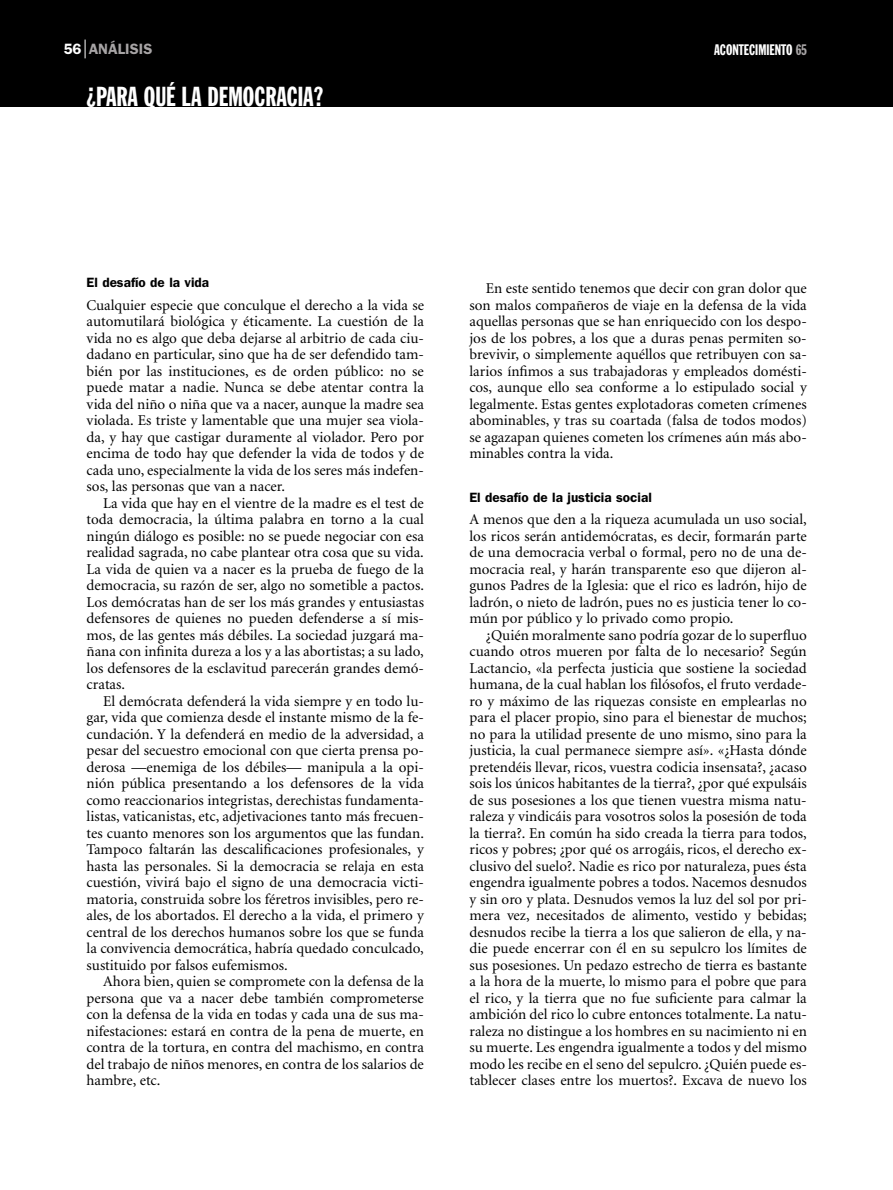
<style>
.page{position:relative;width:893px;height:1190px;background:#fff}
.page>*{position:absolute;margin:0;border:0;box-sizing:border-box;transform-origin:0 0}
.t1{font:27px "Franklin Gothic Extra Cond";color:#fff}
.t2{font:15px/16.5px "Minion";color:#000;text-align:justify}
.t3{font:15px "Franklin Gothic Extra Cond";color:#fff}
.t4{font:600 15px "Franklin Gothic";color:#a7a4a5}
.t5{font:600 15px "Franklin Gothic";color:#fff}
.t6{font:600 13.5px "Franklin Gothic";color:#000}
.s1{color:#a7a4a5}
</style>
<div class="page">
<div style="left:0;top:0;width:892px;height:106px;background:#000"></div>
<svg style="left:85px;top:40px;width:1px;height:18px"></svg>
<p class="t4" style="left:89px;top:44px;width:65px">ANÁLISIS</p>
<p class="t3" style="left:714px;top:44px;width:94px">ACONTECIMIENTO <span class="s1">65</span></p>
<h1 class="t1" style="left:87px;top:87px;width:238px">¿PARA QUÉ LA DEMOCRACIA?</h1>
<p class="t5" style="left:63px;top:44px;width:19px">56</p>
<p class="t6" style="left:87px;top:278px;width:124px">El desafío de la vida</p>
<p class="t2" style="left:87px;top:298px;width:339px">Cualquier especie que conculque el derecho a la vida se automutilará biológica y éticamente. La cuestión de la vida no es algo que deba dejarse al arbitrio de cada ciu&shy;dadano en particular, sino que ha de ser defendido tam&shy;bién por las instituciones, es de orden público: no se puede matar a nadie. Nunca se debe atentar contra la vida del niño o niña que va a nacer, aunque la madre sea violada. Es triste y lamentable que una mujer sea viola&shy;da, y hay que castigar duramente al violador. Pero por encima de todo hay que defender la vida de todos y de cada uno, especialmente la vida de los seres más indefen&shy;sos, las personas que van a nacer.</p>
<p class="t2" style="left:87px;top:496px;width:339px;text-indent:16px">La vida que hay en el vientre de la madre es el test de toda democracia, la última palabra en torno a la cual ningún diálogo es posible: no se puede negociar con esa realidad sagrada, no cabe plantear otra cosa que su vida.<br>La vida de quien va a nacer es la prueba de fuego de la democracia, su razón de ser, algo no sometible a pactos.<br>Los demócratas han de ser los más grandes y entusiastas defensores de quienes no pueden defenderse a sí mis&shy;mos, de las gentes más débiles. La sociedad juzgará ma&shy;ñana con infinita dureza a los y a las abortistas; a su lado, los defensores de la esclavitud parecerán grandes demó&shy;cratas.</p>
<p class="t2" style="left:87px;top:694px;width:339px;text-indent:16px">El demócrata defenderá la vida siempre y en todo lu&shy;gar, vida que comienza desde el instante mismo de la fe&shy;cundación. Y la defenderá en medio de la adversidad, a pesar del secuestro emocional con que cierta prensa po&shy;derosa —enemiga de los débiles— manipula a la opi&shy;nión pública presentando a los defensores de la vida como reaccionarios integristas, derechistas fundamenta&shy;listas, vaticanistas, etc, adjetivaciones tanto más frecuen&shy;tes cuanto menores son los argumentos que las fundan.<br>Tampoco faltarán las descalificaciones profesionales, y hasta las personales. Si la democracia se relaja en esta cuestión, vivirá bajo el signo de una democracia victi&shy;matoria, construida sobre los féretros invisibles, pero re&shy;ales, de los abortados. El derecho a la vida, el primero y central de los derechos humanos sobre los que se funda la convivencia democrática, habría quedado conculcado, sustituido por falsos eufemismos.</p>
<p class="t2" style="left:87px;top:974px;width:339px;text-indent:16px">Ahora bien, quien se compromete con la defensa de la persona que va a nacer debe también comprometerse con la defensa de la vida en todas y cada una de sus ma&shy;nifestaciones: estará en contra de la pena de muerte, en contra de la tortura, en contra del machismo, en contra del trabajo de niños menores, en contra de los salarios de hambre, etc.</p>
<p class="t2" style="left:469px;top:281px;width:339px;text-indent:16px">En este sentido tenemos que decir con gran dolor que son malos compañeros de viaje en la defensa de la vida aquellas personas que se han enriquecido con los despo&shy;jos de los pobres, a los que a duras penas permiten so&shy;brevivir, o simplemente aquéllos que retribuyen con sa&shy;larios ínfimos a sus trabajadoras y empleados domésti&shy;cos, aunque ello sea conforme a lo estipulado social y legalmente. Estas gentes explotadoras cometen crímenes abominables, y tras su coartada (falsa de todos modos) se agazapan quienes cometen los crímenes aún más abo&shy;minables contra la vida.</p>
<p class="t6" style="left:469px;top:492px;width:184px">El desafío de la justicia social</p>
<p class="t2" style="left:469px;top:512px;width:339px">A menos que den a la riqueza acumulada un uso social, los ricos serán antidemócratas, es decir, formarán parte de una democracia verbal o formal, pero no de una de&shy;mocracia real, y harán transparente eso que dijeron al&shy;gunos Padres de la Iglesia: que el rico es ladrón, hijo de ladrón, o nieto de ladrón, pues no es justicia tener lo co&shy;mún por público y lo privado como propio.</p>
<p class="t2" style="left:469px;top:628px;width:339px;text-indent:16px">¿Quién moralmente sano podría gozar de lo superfluo cuando otros mueren por falta de lo necesario? Según Lactancio, «la perfecta justicia que sostiene la sociedad humana, de la cual hablan los filósofos, el fruto verdade&shy;ro y máximo de las riquezas consiste en emplearlas no para el placer propio, sino para el bienestar de muchos; no para la utilidad presente de uno mismo, sino para la justicia, la cual permanece siempre así». «¿Hasta dónde pretendéis llevar, ricos, vuestra codicia insensata?, ¿acaso sois los únicos habitantes de la tierra?, ¿por qué expulsáis de sus posesiones a los que tienen vuestra misma natu&shy;raleza y vindicáis para vosotros solos la posesión de toda la tierra?. En común ha sido creada la tierra para todos, ricos y pobres; ¿por qué os arrogáis, ricos, el derecho ex&shy;clusivo del suelo?. Nadie es rico por naturaleza, pues ésta engendra igualmente pobres a todos. Nacemos desnudos y sin oro y plata. Desnudos vemos la luz del sol por pri&shy;mera vez, necesitados de alimento, vestido y bebidas; desnudos recibe la tierra a los que salieron de ella, y na&shy;die puede encerrar con él en su sepulcro los límites de sus posesiones. Un pedazo estrecho de tierra es bastante a la hora de la muerte, lo mismo para el pobre que para el rico, y la tierra que no fue suficiente para calmar la ambición del rico lo cubre entonces totalmente. La natu&shy;raleza no distingue a los hombres en su nacimiento ni en su muerte. Les engendra igualmente a todos y del mismo modo les recibe en el seno del sepulcro. ¿Quién puede es&shy;tablecer clases entre los muertos?. Excava de nuevo los</p>
</div>
